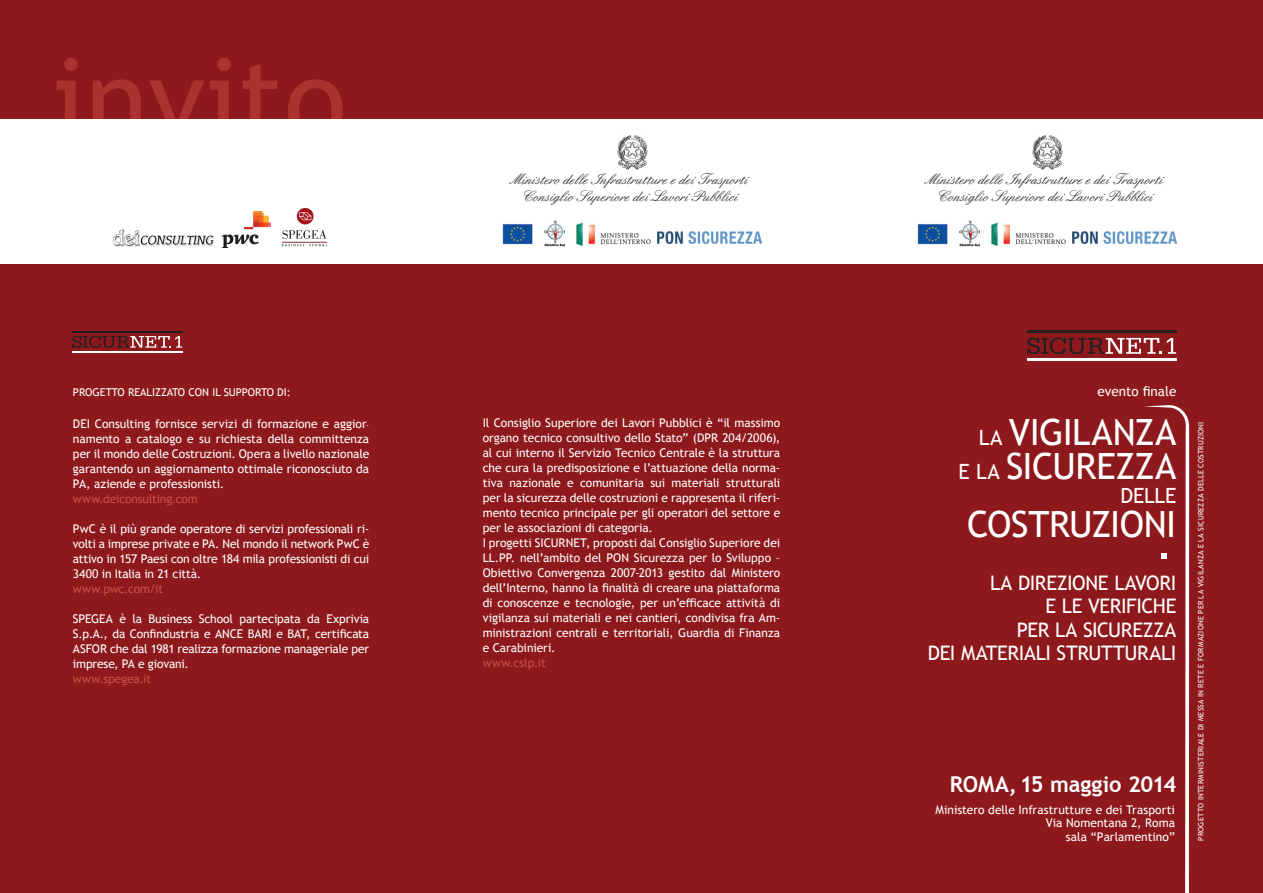
<style>
.page{position:relative;width:1263px;height:893px;background:#fff}
.page>*{position:absolute;margin:0;border:0;box-sizing:border-box;transform-origin:0 0}
.t1{font:115.95px "Trebuchet MS";color:#aa332f}
.t2{font:36.15px "Trebuchet MS";letter-spacing:-.015em;color:#fff}
.t3{font:700 21.9px "Trebuchet MS";letter-spacing:-.01em;color:#fff}
.t4{font:21px "Trebuchet MS";letter-spacing:-.005em;color:#fff}
.t5{font:20.1px "Trebuchet MS";letter-spacing:-.015em;color:#fff}
.t6{font:15.9px "English";color:#231f20}
.t7{font:13.5px "Trebuchet MS";color:#fff}
.t8{font:12px/15px "Trebuchet MS";letter-spacing:-.005em;color:#fff;text-align:justify}
.t9{font:12px "Trebuchet MS";letter-spacing:-.01em;color:#c94f46}
.t10{font:10.8px "Trebuchet MS";color:#fff}
.t11{font:7.5px "Trebuchet MS";letter-spacing:.03em;color:#fff}
.s1{font-size:9px}
.s2{font-size:21px}
</style>
<div class="page">
<div style="left:0;top:0;width:1263px;height:119px;background:#8e191c"></div>
<div style="left:0;top:264px;width:1263px;height:629px;background:#8e191c"></div>
<img style="left:223px;top:212px;width:47px;height:36px">
<img style="left:112px;top:229px;width:103px;height:18px">
<img style="left:283px;top:208px;width:44px;height:39px">
<hr style="left:72px;top:351px;width:110px;height:2px;background:#fff">
<hr style="left:72px;top:331px;width:110px;height:1px;background:#231f20">
<svg style="left:73px;top:336px;width:109px;height:12px"></svg>
<img style="left:617px;top:135px;width:30px;height:35px">
<img style="left:1032px;top:135px;width:30px;height:35px">
<img style="left:658px;top:231px;width:103px;height:12px">
<img style="left:1073px;top:231px;width:103px;height:12px">
<img style="left:502px;top:224px;width:31px;height:21px">
<img style="left:917px;top:224px;width:31px;height:21px">
<img style="left:544px;top:221px;width:21px;height:26px">
<img style="left:959px;top:221px;width:21px;height:26px">
<img style="left:576px;top:222px;width:75px;height:24px">
<img style="left:991px;top:222px;width:74px;height:24px">
<svg style="left:1144px;top:405px;width:45px;height:488px"></svg>
<hr style="left:1027px;top:358px;width:149px;height:3px;background:#fff">
<hr style="left:1027px;top:331px;width:149px;height:2px;background:#231f20">
<svg style="left:1027px;top:338px;width:134px;height:16px"></svg>
<svg style="left:1167px;top:338px;width:9px;height:16px"></svg>
<p class="t1" style="left:52px;top:27px;width:296px">invito</p>
<p class="t10" style="left:73px;top:385px;width:219px">PROGETTO REALIZZATO CON IL SUPPORTO DI:</p>
<p class="t8" style="left:73px;top:416px;width:298px">DEI Consulting fornisce servizi di formazione e aggior<span class="s1">– </span>namento a catalogo e su richiesta della committenza per il mondo delle Costruzioni. Opera a livello nazionale garantendo un aggiornamento ottimale riconosciuto da PA, aziende e professionisti.</p>
<p class="t9" style="left:73px;top:491px;width:126px">www.deiconsulting.com</p>
<p class="t8" style="left:73px;top:521px;width:298px">PwC è il più grande operatore di servizi professionali ri&shy;volti a imprese private e PA. Nel mondo il network PwC è attivo in 157 Paesi con oltre 184 mila professionisti di cui 3400 in Italia in 21 città.</p>
<p class="t9" style="left:73px;top:581px;width:92px">www.pwc.com/it</p>
<p class="t8" style="left:73px;top:611px;width:298px">SPEGEA è la Business School partecipata da Exprivia S.p.A., da Confindustria e ANCE BARI e BAT, certificata ASFOR che dal 1981 realizza formazione manageriale per imprese, PA e giovani.</p>
<p class="t9" style="left:73px;top:671px;width:80px">www.spegea.it</p>
<p class="t6" style="left:514px;top:171px;width:238px">Ministero delle Infrastrutture e dei Trasporti</p>
<p class="t6" style="left:524px;top:187px;width:218px">Consiglio Superiore dei Lavori Pubblici</p>
<p class="t8" style="left:483px;top:415px;width:299px">Il Consiglio Superiore dei Lavori Pubblici è “il massimo organo tecnico consultivo dello Stato” (DPR 204/2006), al cui interno il Servizio Tecnico Centrale è la struttura che cura la predisposizione e l’attuazione della norma&shy;tiva nazionale e comunitaria sui materiali strutturali per la sicurezza delle costruzioni e rappresenta il riferi&shy;mento tecnico principale per gli operatori del settore e per le associazioni di categoria.</p>
<p class="t8" style="left:483px;top:535px;width:299px">I progetti SICURNET, proposti dal Consiglio Superiore dei LL.PP. nell’ambito del PON Sicurezza per lo Sviluppo – Obiettivo Convergenza 2007-2013 gestito dal Ministero dell’Interno, hanno la finalità di creare una piattaforma di conoscenze e tecnologie, per un’efficace attività di vigilanza sui materiali e nei cantieri, condivisa fra Am&shy;ministrazioni centrali e territoriali, Guardia di Finanza e Carabinieri.</p>
<p class="t9" style="left:483px;top:655px;width:65px">www.cslp.it</p>
<p class="t6" style="left:929px;top:171px;width:238px">Ministero delle Infrastrutture e dei Trasporti</p>
<p class="t6" style="left:939px;top:187px;width:218px">Consiglio Superiore dei Lavori Pubblici</p>
<p class="t7" style="left:1097px;top:382px;width:80px">evento finale</p>
<p class="t2" style="left:979px;top:409px;width:199px"><span class="s2">LA</span> VIGILANZA</p>
<p class="t2" style="left:959px;top:443px;width:219px"><span class="s2">E LA</span> SICUREZZA</p>
<p class="t4" style="left:1120px;top:482px;width:58px">DELLE</p>
<p class="t2" style="left:967px;top:502px;width:211px">COSTRUZIONI</p>
<p class="t5" style="left:990px;top:570px;width:188px">LA DIREZIONE LAVORI</p>
<p class="t5" style="left:1045px;top:593px;width:133px">E LE VERIFICHE</p>
<p class="t5" style="left:1017px;top:617px;width:161px">PER LA SICUREZZA</p>
<p class="t5" style="left:928px;top:640px;width:250px">DEI MATERIALI STRUTTURALI</p>
<p class="t3" style="left:950px;top:771px;width:228px">ROMA,15 maggio 2014</p>
<p class="t8" style="left:936px;top:802px;width:241px">Ministero delle Infrastrutture e dei Trasporti</p>
<p class="t8" style="left:1046px;top:815px;width:131px">Via Nomentana 2, Roma</p>
<p class="t8" style="left:1066px;top:829px;width:111px">sala “Parlamentino”</p>
<p class="t11" style="left:1196px;top:841px;width:421px;rotate:-90deg">PROGETTO INTERMINISTERIALE DI MESSA IN RETE E FORMAZIONE PER LA VIGILANZA E LA SICUREZZA DELLE COSTRUZIONI</p>
</div>
